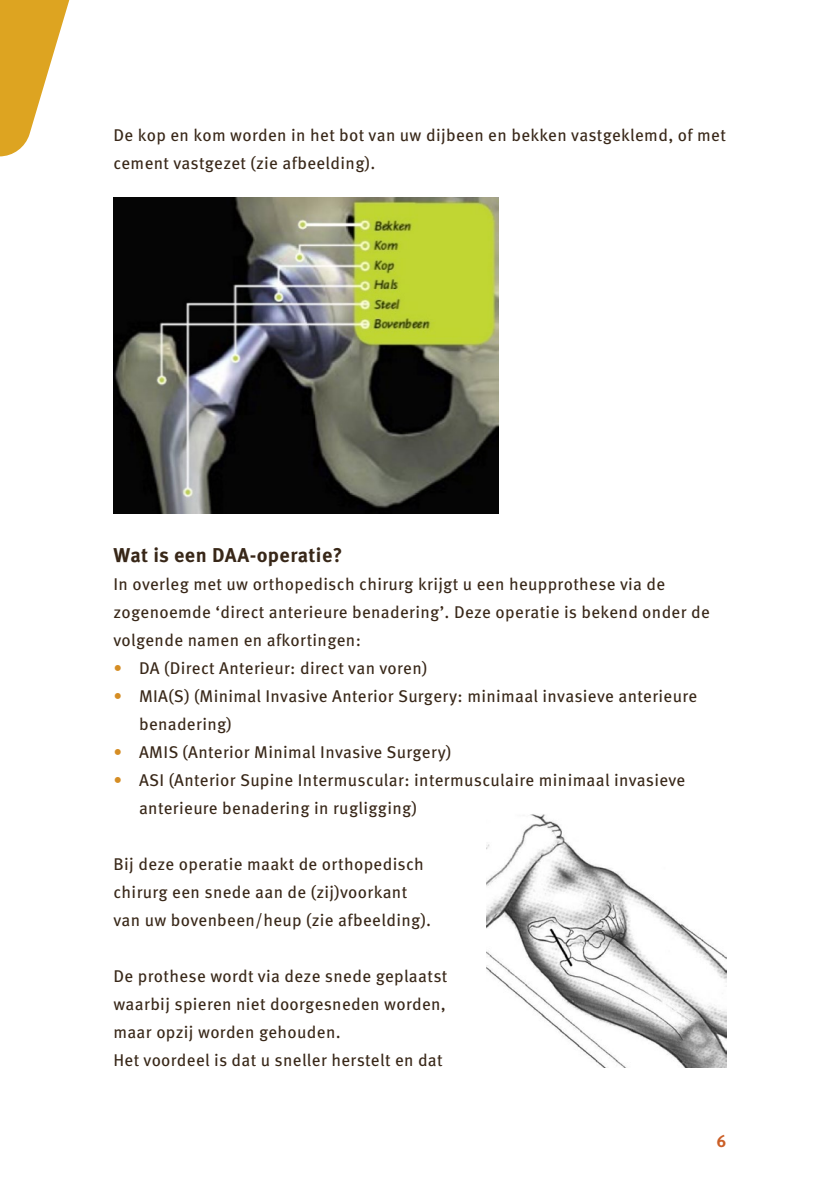
<style>
.page{position:relative;width:840px;height:1191px;background:#fff}
.page>*{position:absolute;margin:0;border:0;box-sizing:border-box;transform-origin:0 0}
.t1{font:700 20px "Meta Pro";letter-spacing:.02em;color:#382718}
.t2{font:17px/28px "Meta Pro";letter-spacing:.02em;color:#382718}
.t3{font:700 17px "Meta Pro";color:#cb5f27}
.s1{color:#d58d24}
</style>
<div class="page">
<svg style="left:0;top:0;width:70px;height:156px"></svg>
<img style="left:113px;top:197px;width:385px;height:316px">
<img style="left:486px;top:814px;width:240px;height:253px">
<p class="t2" style="left:113px;top:120px;width:613px">De kop en kom worden in het bot van uw dijbeen en bekken vastgeklemd, of met cement vastgezet (zie afbeelding).</p>
<p class="t1" style="left:113px;top:539px;width:230px">Wat is een DAA-operatie?</p>
<p class="t2" style="left:113px;top:568px;width:597px">In overleg met uw orthopedisch chirurg krijgt u een heupprothese via de zogenoemde ‘direct anterieure benadering’. Deze operatie is bekend onder de volgende namen en afkortingen:</p>
<p class="t2" style="left:113px;top:652px;width:315px"><span class="s1">•</span> DA (Direct Anterieur: direct van voren)</p>
<p class="t2" style="left:139px;top:680px;width:559px;text-indent:-26px"><span class="s1">•</span> MIA(S) (Minimal Invasive Anterior Surgery: minimaal invasieve anterieure benadering)</p>
<p class="t2" style="left:113px;top:736px;width:339px"><span class="s1">•</span> AMIS (Anterior Minimal Invasive Surgery)</p>
<p class="t2" style="left:139px;top:764px;width:547px;text-indent:-26px"><span class="s1">•</span> ASI (Anterior Supine Intermuscular: intermusculaire minimaal invasieve anterieure benadering in rugligging)</p>
<p class="t2" style="left:113px;top:848px;width:319px">Bij deze operatie maakt de orthopedisch chirurg een snede aan de (zij)voorkant van uw bovenbeen/heup (zie afbeelding).</p>
<p class="t2" style="left:113px;top:960px;width:335px">De prothese wordt via deze snede geplaatst waarbij spieren niet doorgesneden worden, maar opzij worden gehouden.<br>Het voordeel is dat u sneller herstelt en dat</p>
<p class="t3" style="left:716px;top:1127px;width:11px">6</p>
</div>
